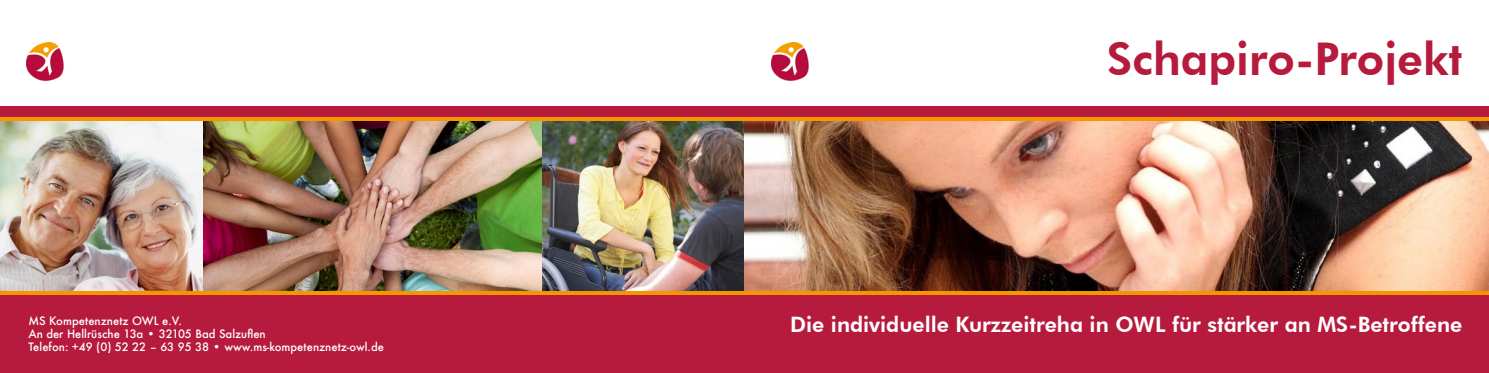
<style>
.page{position:relative;width:1489px;height:373px;background:#fff}
.page>*{position:absolute;margin:0;border:0;box-sizing:border-box;transform-origin:0 0}
.t1{font:800 45px "Futura BT";color:#b61a3d}
.t2{font:800 21.25px "Futura BT";color:#fff}
.t3{font:500 11.25px/13.2px "Futura";color:#fff}
</style>
<div class="page">
<div style="left:744px;top:294px;width:744px;height:78px;background:#b61a3d"></div>
<img style="left:0;top:120px;width:1488px;height:171px">
<div style="left:0;top:294px;width:744px;height:78px;background:#b61a3d"></div>
<div style="left:0;top:106px;width:744px;height:11px;background:#b61a3d"></div>
<img style="left:771px;top:43px;width:38px;height:38px">
<img style="left:27px;top:43px;width:37px;height:38px">
<hr style="left:744px;top:117px;width:744px;height:3px;background:#f49600">
<hr style="left:744px;top:291px;width:744px;height:3px;background:#f49600">
<div style="left:744px;top:106px;width:744px;height:11px;background:#b61a3d"></div>
<hr style="left:0;top:117px;width:744px;height:3px;background:#f49600">
<hr style="left:0;top:291px;width:748px;height:3px;background:#f49600">
<p class="t3" style="left:28px;top:313px;width:357px">MS Kompetenznetz OWL e.V.<br>An der Hellrüsche 13a • 32105 Bad Salzuflen<br>Telefon: +49 (0) 52 22 – 63 95 38 • www.ms-kompetenznetz-owl.de</p>
<h1 class="t1" style="left:1107px;top:31px;width:356px">Schapiro-Projekt</h1>
<h2 class="t2" style="left:790px;top:311px;width:673px">Die individuelle Kurzzeitreha in OWL für stärker an MS-Betroffene</h2>
</div>
